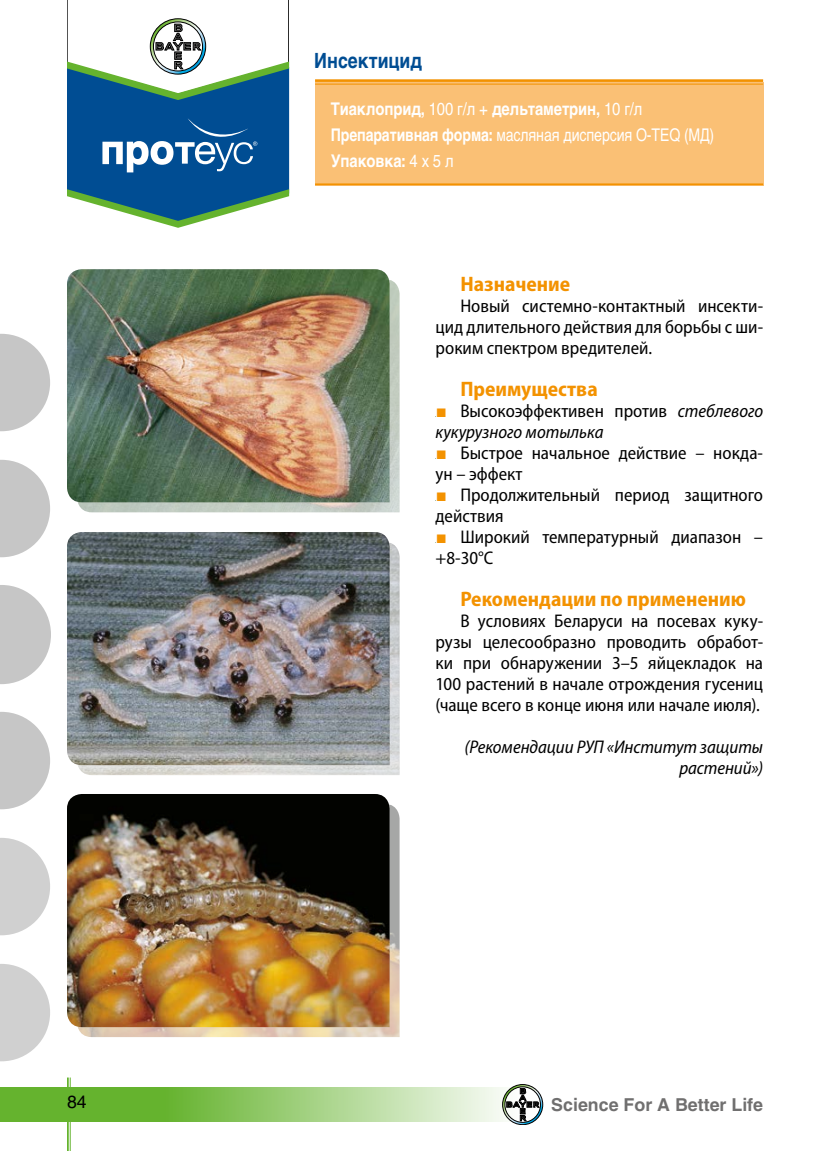
<style>
.page{position:relative;width:819px;height:1151px;background:#fff}
.page>*{position:absolute;margin:0;border:0;box-sizing:border-box;transform-origin:0 0}
.t1{font:700 semi-condensed 21px "Myriad Pro";color:#f39200}
.t2{font:700 21px "Helvetica C";color:#004d93;scale:.85 1}
.t3{font:semi-condensed 18.38px/21px "Myriad Pro";color:#000}
.t4{font:italic semi-condensed 18.38px/21px "Myriad Pro";letter-spacing:-.005em;color:#000}
.t5{font:700 17.85px "Helvetica Cyr";color:#706f6f}
.t6{font:700 17.5px/25.9px "Helvetica C";letter-spacing:-.01em;color:#fff;scale:.85 1}
.t7{font:17.5px "Helios";color:#000}
.s1{font-weight:400}
.s2{font-family:"Arial";font-style:normal;font-stretch:normal;color:#f39200}
.s3{font-style:normal}
.s4{font-family:"Arial";font-stretch:normal;color:#f39200}
</style>
<div class="page">
<svg style="left:0;top:1087px;width:502px;height:34px;background:#95ca70"></svg>
<hr style="left:67px;top:1077px;width:2px;height:74px;background:#65b32e">
<hr style="left:70px;top:1077px;width:1px;height:74px;background:#65b32e">
<svg style="left:0;top:838px;width:50px;height:97px"></svg>
<svg style="left:0;top:964px;width:50px;height:97px"></svg>
<svg style="left:0;top:712px;width:50px;height:97px"></svg>
<svg style="left:0;top:585px;width:51px;height:99px"></svg>
<svg style="left:0;top:460px;width:50px;height:97px"></svg>
<svg style="left:0;top:334px;width:50px;height:97px"></svg>
<svg style="left:502px;top:1084px;width:41px;height:41px"></svg>
<svg style="left:67px;top:0;width:222px;height:228px"></svg>
<div style="left:315px;top:82px;width:448px;height:103px;background:#fac075"></div>
<hr style="left:315px;top:84px;width:448px;height:1px;background:#f39200">
<hr style="left:315px;top:79px;width:448px;height:3px;background:#f39200">
<hr style="left:315px;top:183px;width:448px;height:2px;background:#f39200">
<img style="left:77px;top:280px;width:322px;height:232px">
<img style="left:78px;top:542px;width:321px;height:233px">
<img style="left:78px;top:804px;width:321px;height:233px">
<img style="left:67px;top:269px;width:322px;height:233px">
<img style="left:67px;top:532px;width:322px;height:233px">
<img style="left:67px;top:794px;width:322px;height:233px">
<p class="t2" style="left:314px;top:48px;width:128px">Инсектицид</p>
<p class="t6" style="left:331px;top:95px;width:452px">Тиаклоприд, <span class="s1">100 г/л +</span> дельтаметрин, <span class="s1">10 г/л<br></span>Препаративная форма: <span class="s1">масляная дисперсия О-TEQ (МД)<br></span>Упаковка: <span class="s1">4 х 5 л</span></p>
<p class="t1" style="left:460px;top:272px;width:111px">Назначение</p>
<p class="t3" style="left:435px;top:296px;width:329px;text-align:justify;text-indent:25px">Новый системно-контактный инсекти&shy;цид длительного действия для борьбы с ши&shy;роким спектром вредителей.</p>
<p class="t1" style="left:460px;top:377px;width:139px">Преимущества</p>
<p class="t4" style="left:435px;top:401px;width:329px"><span class="s2">■</span> <span class="s3">Высокоэффективен против</span> стеблевого кукурузного мотылька</p>
<p class="t3" style="left:435px;top:443px;width:329px"><span class="s4">■</span> Быстрое начальное действие – нокда&shy;ун – эффект</p>
<p class="t3" style="left:435px;top:485px;width:329px"><span class="s4">■</span> Продолжительный период защитного действия</p>
<p class="t3" style="left:435px;top:527px;width:329px"><span class="s4">■</span> Широкий температурный диапазон – +8-30°С</p>
<p class="t1" style="left:460px;top:587px;width:287px">Рекомендации по применению</p>
<p class="t3" style="left:435px;top:611px;width:329px;text-align:justify;text-indent:25px">В условиях Беларуси на посевах куку&shy;рузы целесообразно проводить обработ&shy;ки при обнаружении 3–5 яйцекладок на 100 растений в начале отрождения гусениц (чаще всего в конце июня или начале июля).</p>
<p class="t4" style="left:464px;top:737px;width:300px;text-align:right">(Рекомендации РУП «Институт защиты растений»)</p>
<p class="t7" style="left:67px;top:1092px;width:21px">84</p>
<p class="t5" style="left:551px;top:1095px;width:213px">Science For A Better Life</p>
</div>
